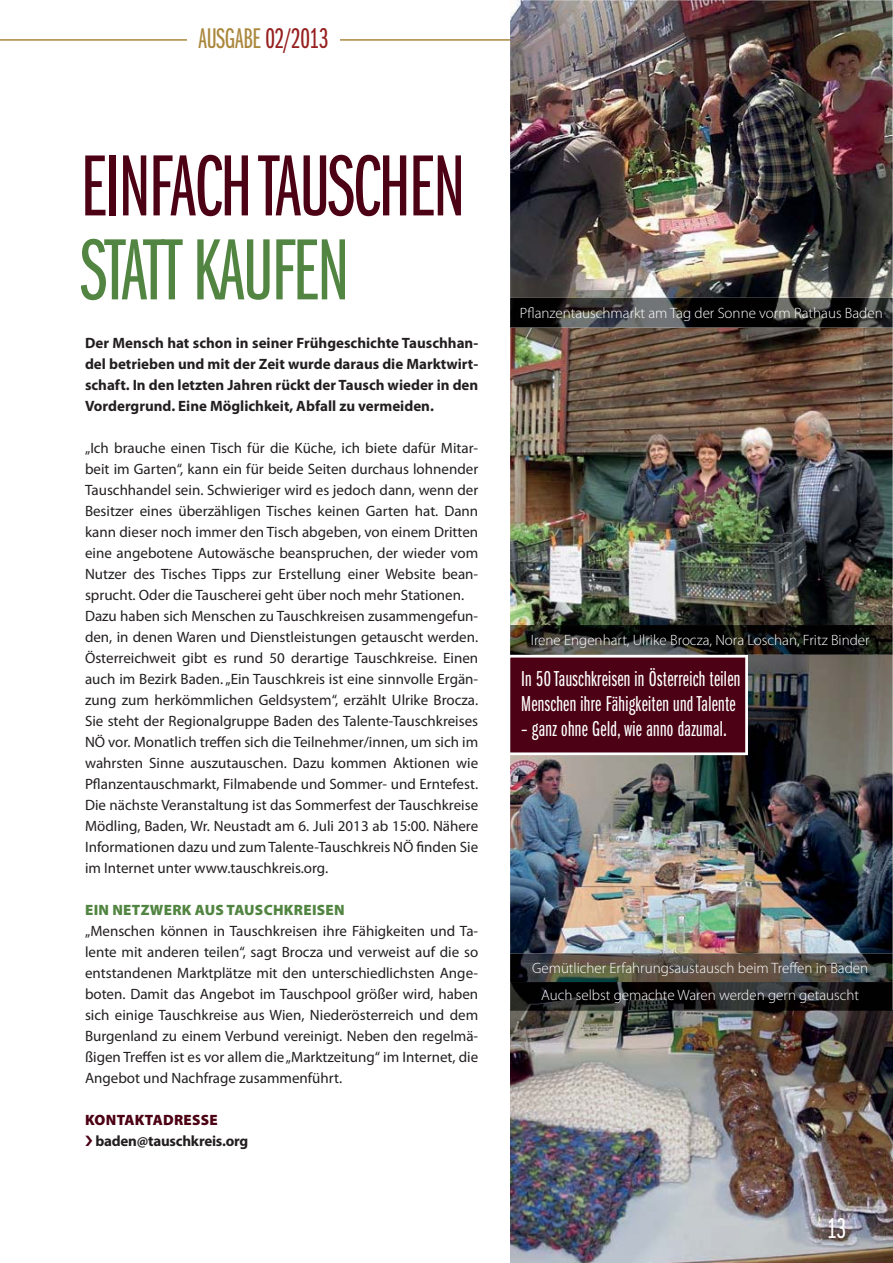
<style>
.page{position:relative;width:893px;height:1263px;background:#fff}
.page>*{position:absolute;margin:0;border:0;box-sizing:border-box;transform-origin:0 0}
.t1{font:90px "Franklin Gothic Book X Cmpr";letter-spacing:-.02em;color:#4c0114}
.t2{font:90px "Franklin Gothic Book X Cmpr";letter-spacing:-.02em;color:#528541}
.t3{font:29.55px "Franklin Gothic Book X Cmpr";letter-spacing:-.01em;color:#ab873d}
.t4{font:29.55px "Franklin Gothic Book X Cmpr";color:#fff}
.t5{font:22.35px/24.9px "Franklin Gothic Book X Cmpr";letter-spacing:.015em;color:#fff}
.t6{font:15px/21px "Myriad Pro";color:#231f20}
.t7{font:700 15px/21px "Myriad Pro";color:#231f20;text-align:justify}
.t8{font:300 15px/26.5px "Myriad Pro";color:#fff;text-align:center}
.t9{font:900 15px "Myriad Pro";letter-spacing:.02em;color:#528541}
.t10{font:900 15px "Myriad Pro";letter-spacing:.02em;color:#4c0114}
.s1{color:#96201f}
</style>
<div class="page">
<hr style="left:0;top:39px;width:187px;height:2px;background:#ab873d">
<hr style="left:340px;top:39px;width:383px;height:2px;background:#ab873d">
<img style="left:510px;top:0;width:383px;height:982px">
<img style="left:510px;top:982px;width:383px;height:281px">
<div style="left:510px;top:656px;width:238px;height:99px;background:#4c0114"></div>
<img style="left:510px;top:328px;width:383px;height:1px">
<img style="left:510px;top:655px;width:383px;height:1px">
<h2 class="t3" style="left:198px;top:28px;width:132px">AUSGABE <span class="s1">02/2013</span></h2>
<h1 class="t1" style="left:81px;top:155px;width:386px">EINFACH TAUSCHEN</h1>
<h1 class="t2" style="left:81px;top:239px;width:270px">STATT KAUFEN</h1>
<p class="t7" style="left:85px;top:334px;width:395px">Der Mensch hat schon in seiner Frühgeschichte Tauschhan&shy;del betrieben und mit der Zeit wurde daraus die Marktwirt&shy;schaft. In den letzten Jahren rückt der Tausch wieder in den Vordergrund. Eine Möglichkeit, Abfall zu vermeiden.</p>
<p class="t6" style="left:85px;top:438px;width:395px">„Ich brauche einen Tisch für die Küche, ich biete dafür Mitar&shy;beit im Garten“, kann ein für beide Seiten durchaus lohnender Tauschhandel sein. Schwieriger wird es jedoch dann, wenn der Besitzer eines überzähligen Tisches keinen Garten hat. Dann kann dieser noch immer den Tisch abgeben, von einem Dritten eine angebotene Autowäsche beanspruchen, der wieder vom Nutzer des Tisches Tipps zur Erstellung einer Website bean&shy;sprucht. Oder die Tauscherei geht über noch mehr Stationen.<br>Dazu haben sich Menschen zu Tauschkreisen zusammengefun&shy;den, in denen Waren und Dienstleistungen getauscht werden.<br>Österreichweit gibt es rund 50 derartige Tauschkreise. Einen auch im Bezirk Baden. „Ein Tauschkreis ist eine sinnvolle Ergän&shy;zung zum herkömmlichen Geldsystem“, erzählt Ulrike Brocza.<br>Sie steht der Regionalgruppe Baden des Talente-Tauschkreises NÖ vor. Monatlich treffen sich die Teilnehmer/innen, um sich im wahrsten Sinne auszutauschen. Dazu kommen Aktionen wie Pflanzentauschmarkt, Filmabende und Sommer- und Erntefest.<br>Die nächste Veranstaltung ist das Sommerfest der Tauschkreise Mödling, Baden, Wr. Neustadt am 6. Juli 2013 ab 15:00. Nähere Informationen dazu und zum Talente-Tauschkreis NÖ finden Sie im Internet unter www.tauschkreis.org.</p>
<p class="t9" style="left:85px;top:901px;width:261px">EIN NETZWERK AUS TAUSCHKREISEN</p>
<p class="t6" style="left:85px;top:921px;width:395px;text-align:justify">„Menschen können in Tauschkreisen ihre Fähigkeiten und Ta&shy;lente mit anderen teilen“, sagt Brocza und verweist auf die so entstandenen Marktplätze mit den unterschiedlichsten Ange&shy;boten. Damit das Angebot im Tauschpool größer wird, haben sich einige Tauschkreise aus Wien, Niederösterreich und dem Burgenland zu einem Verbund vereinigt. Neben den regelmä&shy;ßigen Treffen ist es vor allem die „Marktzeitung“ im Internet, die Angebot und Nachfrage zusammenführt.</p>
<p class="t10" style="left:85px;top:1111px;width:134px">KONTAKTADRESSE</p>
<p class="t7" style="left:95px;top:1131px;width:154px">baden@tauschkreis.org</p>
<p class="t8" style="left:520px;top:300px;width:364px">Pflanzentauschmarkt am Tag der Sonne vorm Rathaus Baden</p>
<p class="t8" style="left:531px;top:627px;width:340px">Irene Engenhart, Ulrike Brocza, Nora Loschan, Fritz Binder</p>
<h3 class="t5" style="left:521px;top:668px;width:221px">In 50 Tauschkreisen in Österreich teilen<br>Menschen ihre Fähigkeiten und Talente</h3>
<h3 class="t5" style="left:521px;top:718px;width:207px">– ganz ohne Geld, wie anno dazumal.</h3>
<p class="t8" style="left:532px;top:956px;width:338px">Gemütlicher Erfahrungsaustausch beim Treffen in Baden<br>Auch selbst gemachte Waren werden gern getauscht</p>
<h2 class="t4" style="left:827px;top:1218px;width:20px">13</h2>
</div>
